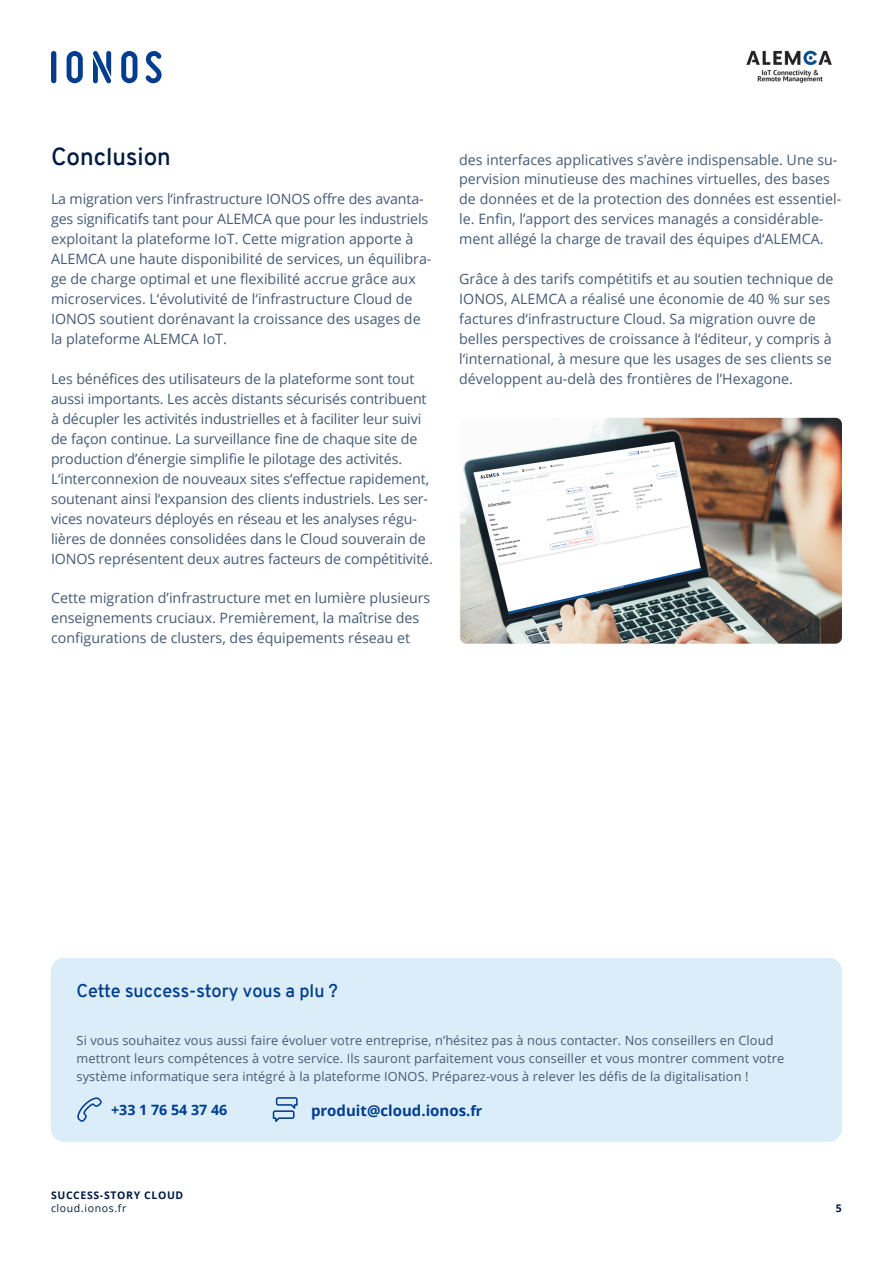
<style>
.page{position:relative;width:893px;height:1263px;background:#fff}
.page>*{position:absolute;margin:0;border:0;box-sizing:border-box;transform-origin:0 0}
.t1{font:600 24px "Overpass";color:#001b41}
.t2{font:600 18px "Overpass";color:#003d8f}
.t3{font:700 15px "Open Sans";color:#003d8f}
.t4{font:14.25px/20px "Open Sans";color:#465a75}
.t5{font:700 14.25px "Open Sans";color:#003d8f}
.t6{font:12.75px/17.9px "Open Sans";letter-spacing:.01em;color:#465a75}
.t7{font:700 10.5px "Open Sans";letter-spacing:.06em;color:#001b41}
.t8{font:10.5px "Open Sans";letter-spacing:.06em;color:#001b41}
.s1{font-size:14.25px}
</style>
<div class="page">
<img style="left:746px;top:50px;width:86px;height:33px">
<img style="left:460px;top:418px;width:382px;height:226px">
<div style="left:51px;top:958px;width:791px;height:184px;background:#dbedf8;border-radius:13px"></div>
<svg style="left:77px;top:1097px;width:25px;height:25px"></svg>
<svg style="left:273px;top:1097px;width:25px;height:25px"></svg>
<svg style="left:145px;top:51px;width:17px;height:32px"></svg>
<svg style="left:121px;top:51px;width:16px;height:32px"></svg>
<svg style="left:93px;top:51px;width:18px;height:32px"></svg>
<svg style="left:67px;top:51px;width:16px;height:32px"></svg>
<svg style="left:51px;top:51px;width:5px;height:32px"></svg>
<h1 class="t1" style="left:51px;top:139px;width:121px">Conclusion</h1>
<p class="t4" style="left:51px;top:189px;width:382px">La migration vers l‘infrastructure IONOS offre des avanta&shy;ges significatifs tant pour ALEMCA que pour les industriels exploitant la plateforme IoT. Cette migration apporte à ALEMCA une haute disponibilité de services, un équilibra&shy;ge de charge optimal et une flexibilité accrue grâce aux microservices. L‘évolutivité de l‘infrastructure Cloud de IONOS soutient dorénavant la croissance des usages de la plateforme ALEMCA IoT.</p>
<p class="t4" style="left:51px;top:368px;width:383px">Les bénéfices des utilisateurs de la plateforme sont tout aussi importants. Les accès distants sécurisés contribuent à décupler les activités industrielles et à faciliter leur suivi de façon continue. La surveillance fine de chaque site de production d’énergie simplifie le pilotage des activités.<br>L‘interconnexion de nouveaux sites s‘effectue rapidement, soutenant ainsi l‘expansion des clients industriels. Les ser&shy;vices novateurs déployés en réseau et les analyses régu&shy;lières de données consolidées dans le Cloud souverain de IONOS représentent deux autres facteurs de compétitivité.</p>
<p class="t4" style="left:51px;top:588px;width:381px">Cette migration d’infrastructure met en lumière plusieurs enseignements cruciaux. Premièrement, la maîtrise des configurations de clusters, des équipements réseau et</p>
<p class="t4" style="left:459px;top:149px;width:384px">des interfaces applicatives s’avère indispensable. Une su&shy;pervision minutieuse des machines virtuelles, des bases de données et de la protection des données est essentiel&shy;le. Enfin, l’apport des services managés a considérable&shy;ment allégé la charge de travail des équipes d‘ALEMCA.</p>
<p class="t4" style="left:459px;top:269px;width:376px">Grâce à des tarifs compétitifs et au soutien technique de IONOS, ALEMCA a réalisé une économie de 40 % sur ses factures d‘infrastructure Cloud. Sa migration ouvre de belles perspectives de croissance à l‘éditeur, y compris à l‘international, à mesure que les usages de ses clients se développent au-delà des frontières de l’Hexagone.</p>
<p class="t2" style="left:77px;top:978px;width:263px">Cette success-story vous a plu ?</p>
<p class="t6" style="left:77px;top:1031px;width:709px">Si vous souhaitez vous aussi faire évoluer votre entreprise, n’hésitez pas à nous contacter. Nos conseillers en Cloud mettront leurs compétences à votre service. Ils sauront parfaitement vous conseiller et vous montrer comment votre système informatique sera intégré à la plateforme IONOS. Préparez-vous à relever les défis de la digitalisation !</p>
<p class="t5" style="left:111px;top:1100px;width:118px">+33 1 76 54 37 46</p>
<p class="t3" style="left:311px;top:1099px;width:173px">produit@cloud.ionos.<span class="s1">fr</span></p>
<p class="t7" style="left:51px;top:1188px;width:134px">SUCCESS-STORY CLOUD</p>
<p class="t8" style="left:51px;top:1201px;width:77px">cloud.ionos.fr</p>
<p class="t7" style="left:836px;top:1201px;width:7px">5</p>
</div>
